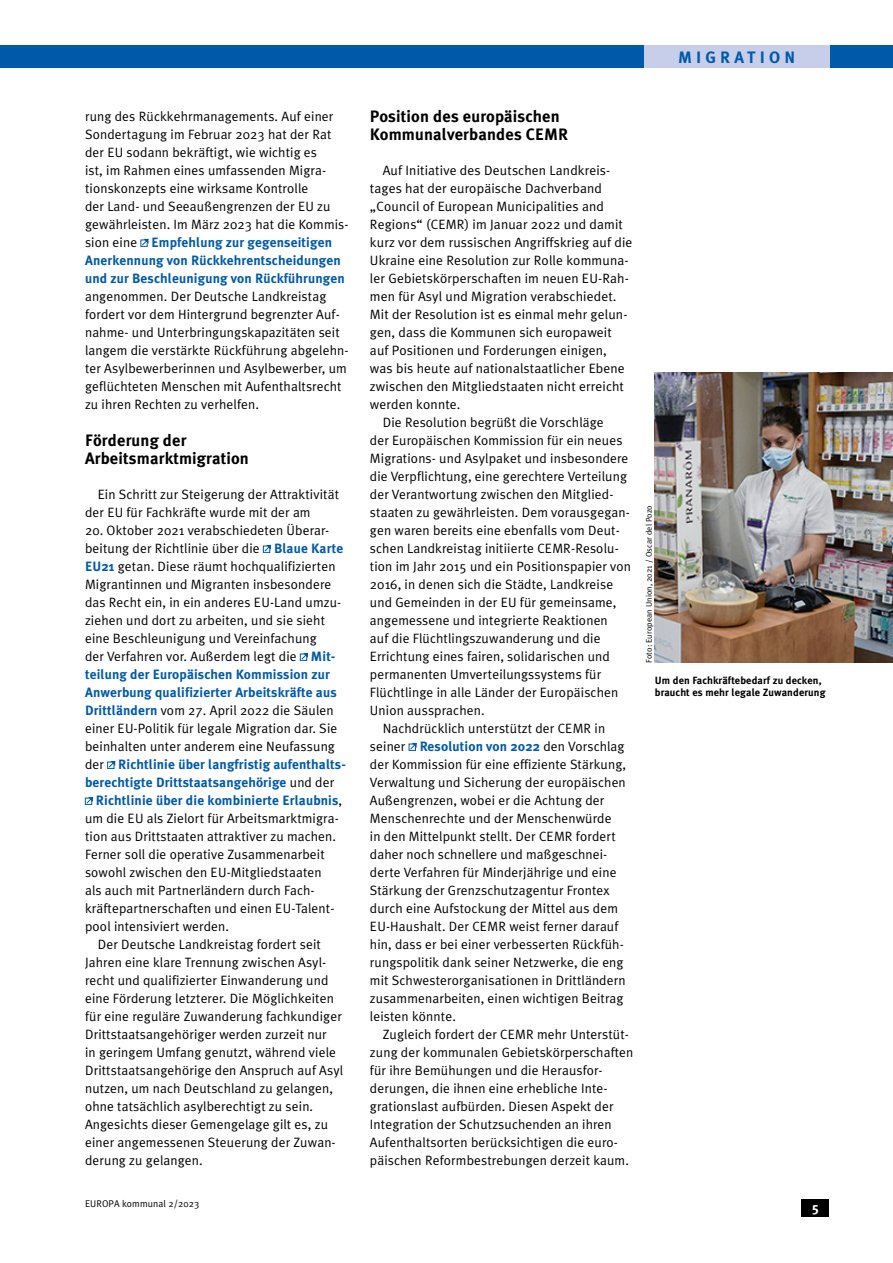
<style>
.page{position:relative;width:893px;height:1263px;background:#fff}
.page>*{position:absolute;margin:0;border:0;box-sizing:border-box;transform-origin:0 0}
.t1{font:700 16.5px/18px "Meta Plus";letter-spacing:.01em;color:#000}
.t2{font:700 16.5px "Meta Plus";letter-spacing:.25em;color:#005aaa}
.t3{font:13.5px/18px "Meta Plus Normal";letter-spacing:.01em;color:#000}
.t4{font:700 13.5px/18px "Meta Plus";letter-spacing:.01em;color:#005aaa}
.t5{font:700 13.5px "Meta Plus";color:#fff}
.t6{font:700 10.5px/12.8px "Meta Plus";letter-spacing:.01em;color:#000}
.t7{font:9.75px "Meta Plus Normal";letter-spacing:.01em;color:#000}
.t8{font:8.25px "Meta Plus Normal";letter-spacing:.01em;color:#000}
.s1{font-family:"Meta Plus Normal";font-weight:400;color:#000}
.s2{font-family:"Meta Plus";font-weight:700;color:#005aaa}
</style>
<div class="page">
<div style="left:0;top:46px;width:893px;height:22px;background:#005aaa"></div>
<div style="left:644px;top:46px;width:185px;height:22px;background:#c7cee9"></div>
<div style="left:141px;top:240px;width:7px;height:7px;border:1px solid #005aaa"></div>
<svg style="left:142px;top:238px;width:7px;height:8px"></svg>
<div style="left:263px;top:546px;width:7px;height:7px;border:1px solid #005aaa"></div>
<svg style="left:264px;top:544px;width:8px;height:8px"></svg>
<div style="left:300px;top:654px;width:7px;height:7px;border:1px solid #005aaa"></div>
<svg style="left:301px;top:652px;width:7px;height:8px"></svg>
<div style="left:107px;top:762px;width:7px;height:7px;border:1px solid #005aaa"></div>
<svg style="left:108px;top:760px;width:8px;height:8px"></svg>
<div style="left:85px;top:798px;width:7px;height:7px;border:1px solid #005aaa"></div>
<svg style="left:86px;top:796px;width:7px;height:8px"></svg>
<div style="left:409px;top:744px;width:7px;height:7px;border:1px solid #005aaa"></div>
<svg style="left:410px;top:742px;width:7px;height:8px"></svg>
<img style="left:655px;top:372px;width:238px;height:291px">
<div style="left:801px;top:1199px;width:28px;height:17px;background:#000"></div>
<p class="t3" style="left:85px;top:107px;width:265px">rung des Rückkehrmanagements. Auf einer Sondertagung im Februar 2023 hat der Rat der EU sodann bekräftigt, wie wichtig es<br>ist, im Rahmen eines umfassenden Migra&shy;tionskonzepts eine wirksame Kontrolle<br>der Land- und Seeaußengrenzen der EU zu gewährleisten. Im März 2023 hat die Kommis-</p>
<p class="t4" style="left:85px;top:233px;width:261px"><span class="s1">sion eine</span> Empfehlung zur gegenseitigen<br>Anerkennung von Rückkehrentscheidungen und zur Beschleunigung von Rückführungen</p>
<p class="t3" style="left:85px;top:287px;width:265px">angenommen. Der Deutsche Landkreistag fordert vor dem Hintergrund begrenzter Auf&shy;nahme- und Unterbringungskapazitäten seit langem die verstärkte Rückführung abgelehn&shy;ter Asylbewerberinnen und Asylbewerber, um geflüchteten Menschen mit Aufenthaltsrecht zu ihren Rechten zu verhelfen.</p>
<p class="t1" style="left:85px;top:431px;width:165px">Förderung der<br>Arbeitsmarktmigration</p>
<p class="t3" style="left:85px;top:485px;width:256px;text-indent:13px">Ein Schritt zur Steigerung der Attraktivität der EU für Fachkräfte wurde mit der am</p>
<p class="t3" style="left:85px;top:521px;width:260px">20. Oktober 2021 verabschiedeten Überar&shy;beitung der Richtlinie über die <span class="s2">Blaue Karte EU21</span> getan. Diese räumt hochqualifizierten Migrantinnen und Migranten insbesondere das Recht ein, in ein anderes EU-Land umzu&shy;ziehen und dort zu arbeiten, und sie sieht eine Beschleunigung und Vereinfachung<br>der Verfahren vor. Außerdem legt die <span class="s2">Mit-</span></p>
<p class="t4" style="left:85px;top:665px;width:253px">teilung der Europäischen Kommission zur<br>Anwerbung qualifizierter Arbeitskräfte aus</p>
<p class="t3" style="left:85px;top:701px;width:254px"><span class="s2">Drittländern</span> vom 27. April 2022 die Säulen einer EU-Politik für legale Migration dar. Sie beinhalten unter anderem eine Neufassung</p>
<p class="t4" style="left:85px;top:755px;width:262px"><span class="s1">der</span> Richtlinie über langfristig aufenthalts-</p>
<p class="t4" style="left:85px;top:773px;width:251px">berechtigte Drittstaatsangehörige <span class="s1">und der</span></p>
<p class="t4" style="left:96px;top:791px;width:248px">Richtlinie über die kombinierte Erlaubnis<span class="s1">,</span></p>
<p class="t3" style="left:85px;top:809px;width:255px">um die EU als Zielort für Arbeitsmarktmigra&shy;tion aus Drittstaaten attraktiver zu machen.<br>Ferner soll die operative Zusammenarbeit sowohl zwischen den EU-Mitgliedstaaten als auch mit Partnerländern durch Fach&shy;kräftepartnerschaften und einen EU-Talent&shy;pool intensiviert werden.</p>
<p class="t3" style="left:85px;top:935px;width:260px;text-indent:13px">Der Deutsche Landkreistag fordert seit Jahren eine klare Trennung zwischen Asyl&shy;recht und qualifizierter Einwanderung und eine Förderung letzterer. Die Möglichkeiten für eine reguläre Zuwanderung fachkundiger Drittstaatsangehöriger werden zurzeit nur<br>in geringem Umfang genutzt, während viele Drittstaatsangehörige den Anspruch auf Asyl nutzen, um nach Deutschland zu gelangen, ohne tatsächlich asylberechtigt zu sein.<br>Angesichts dieser Gemengelage gilt es, zu einer angemessenen Steuerung der Zuwan&shy;derung zu gelangen.</p>
<p class="t7" style="left:85px;top:1198px;width:116px">EUROPA kommunal 2/2023</p>
<p class="t2" style="left:678px;top:48px;width:119px">MIGRATION</p>
<p class="t1" style="left:370px;top:107px;width:200px">Position des europäischen<br>Kommunalverbandes CEMR</p>
<p class="t3" style="left:383px;top:161px;width:229px">Auf Initiative des Deutschen Landkreis-</p>
<p class="t3" style="left:370px;top:179px;width:234px">tages hat der europäische Dachverband</p>
<p class="t3" style="left:370px;top:197px;width:235px">„Council of European Municipalities and</p>
<p class="t3" style="left:370px;top:215px;width:255px">Regions“ (CEMR) im Januar 2022 und damit</p>
<p class="t3" style="left:370px;top:233px;width:264px">kurz vor dem russischen Angriffskrieg auf die</p>
<p class="t3" style="left:370px;top:251px;width:260px">Ukraine eine Resolution zur Rolle kommuna-</p>
<p class="t3" style="left:370px;top:269px;width:260px">ler Gebietskörperschaften im neuen EU-Rah-</p>
<p class="t3" style="left:370px;top:287px;width:248px">men für Asyl und Migration verabschiedet.</p>
<p class="t3" style="left:370px;top:305px;width:259px">Mit der Resolution ist es einmal mehr gelun-</p>
<p class="t3" style="left:370px;top:323px;width:243px">gen, dass die Kommunen sich europaweit</p>
<p class="t3" style="left:370px;top:341px;width:238px">auf Positionen und Forderungen einigen,</p>
<p class="t3" style="left:370px;top:359px;width:256px">was bis heute auf nationalstaatlicher Ebene</p>
<p class="t3" style="left:370px;top:377px;width:256px">zwischen den Mitgliedstaaten nicht erreicht</p>
<p class="t3" style="left:370px;top:395px;width:92px">werden konnte.</p>
<p class="t3" style="left:383px;top:413px;width:223px">Die Resolution begrüßt die Vorschläge</p>
<p class="t3" style="left:370px;top:431px;width:254px">der Europäischen Kommission für ein neues</p>
<p class="t3" style="left:370px;top:449px;width:260px">Migrations- und Asylpaket und insbesondere</p>
<p class="t3" style="left:370px;top:467px;width:259px">die Verpflichtung, eine gerechtere Verteilung</p>
<p class="t3" style="left:370px;top:485px;width:245px">der Verantwortung zwischen den Mitglied-</p>
<p class="t3" style="left:370px;top:503px;width:261px">staaten zu gewährleisten. Dem vorausgegan-</p>
<p class="t3" style="left:370px;top:521px;width:251px">gen waren bereits eine ebenfalls vom Deut-</p>
<p class="t3" style="left:370px;top:539px;width:250px">schen Landkreistag initiierte CEMR-Resolu-</p>
<p class="t3" style="left:370px;top:557px;width:263px">tion im Jahr 2015 und ein Positionspapier von</p>
<p class="t3" style="left:370px;top:575px;width:245px">2016, in denen sich die Städte, Landkreise</p>
<p class="t3" style="left:370px;top:593px;width:248px">und Gemeinden in der EU für gemeinsame,</p>
<p class="t3" style="left:370px;top:611px;width:239px">angemessene und integrierte Reaktionen</p>
<p class="t3" style="left:370px;top:629px;width:232px">auf die Flüchtlingszuwanderung und die</p>
<p class="t3" style="left:370px;top:647px;width:241px">Errichtung eines fairen, solidarischen und</p>
<p class="t3" style="left:370px;top:665px;width:233px">permanenten Umverteilungssystems für</p>
<p class="t3" style="left:370px;top:683px;width:250px">Flüchtlinge in alle Länder der Europäischen</p>
<p class="t3" style="left:370px;top:701px;width:116px">Union aussprachen.</p>
<p class="t3" style="left:383px;top:719px;width:224px">Nachdrücklich unterstützt der CEMR in</p>
<p class="t3" style="left:370px;top:737px;width:256px">seiner <span class="s2">Resolution von 2022</span> den Vorschlag</p>
<p class="t3" style="left:370px;top:755px;width:258px">der Kommission für eine effiziente Stärkung,</p>
<p class="t3" style="left:370px;top:773px;width:257px">Verwaltung und Sicherung der europäischen</p>
<p class="t3" style="left:370px;top:791px;width:236px">Außengrenzen, wobei er die Achtung der</p>
<p class="t3" style="left:370px;top:809px;width:243px">Menschenrechte und der Menschenwürde</p>
<p class="t3" style="left:370px;top:827px;width:247px">in den Mittelpunkt stellt. Der CEMR fordert</p>
<p class="t3" style="left:370px;top:845px;width:239px">daher noch schnellere und maßgeschnei-</p>
<p class="t3" style="left:370px;top:863px;width:248px">derte Verfahren für Minderjährige und eine</p>
<p class="t3" style="left:370px;top:881px;width:241px">Stärkung der Grenzschutzagentur Frontex</p>
<p class="t3" style="left:370px;top:899px;width:250px">durch eine Aufstockung der Mittel aus dem</p>
<p class="t3" style="left:370px;top:917px;width:250px">EU-Haushalt. Der CEMR weist ferner darauf</p>
<p class="t3" style="left:370px;top:935px;width:255px">hin, dass er bei einer verbesserten Rückfüh-</p>
<p class="t3" style="left:370px;top:953px;width:255px">rungspolitik dank seiner Netzwerke, die eng</p>
<p class="t3" style="left:370px;top:971px;width:257px">mit Schwesterorganisationen in Drittländern</p>
<p class="t3" style="left:370px;top:989px;width:255px">zusammenarbeiten, einen wichtigen Beitrag</p>
<p class="t3" style="left:370px;top:1007px;width:87px">leisten könnte.</p>
<p class="t3" style="left:383px;top:1025px;width:248px">Zugleich fordert der CEMR mehr Unterstüt-</p>
<p class="t3" style="left:370px;top:1043px;width:265px">zung der kommunalen Gebietskörperschaften</p>
<p class="t3" style="left:370px;top:1061px;width:234px">für ihre Bemühungen und die Herausfor-</p>
<p class="t3" style="left:370px;top:1079px;width:239px">derungen, die ihnen eine erhebliche Inte-</p>
<p class="t3" style="left:370px;top:1097px;width:245px">grationslast aufbürden. Diesen Aspekt der</p>
<p class="t3" style="left:370px;top:1115px;width:243px">Integration der Schutzsuchenden an ihren</p>
<p class="t3" style="left:370px;top:1133px;width:250px">Aufenthaltsorten berücksichtigen die euro-</p>
<p class="t3" style="left:370px;top:1151px;width:261px">päischen Reformbestrebungen derzeit kaum.</p>
<p class="t8" style="left:644px;top:663px;width:159px;rotate:-90deg">Foto: European Union, 2021 / Oscar del Pozo</p>
<p class="t6" style="left:655px;top:674px;width:172px">Um den Fachkräftebedarf zu decken, braucht es mehr legale Zuwanderung</p>
<p class="t5" style="left:812px;top:1199px;width:8px">5</p>
</div>
